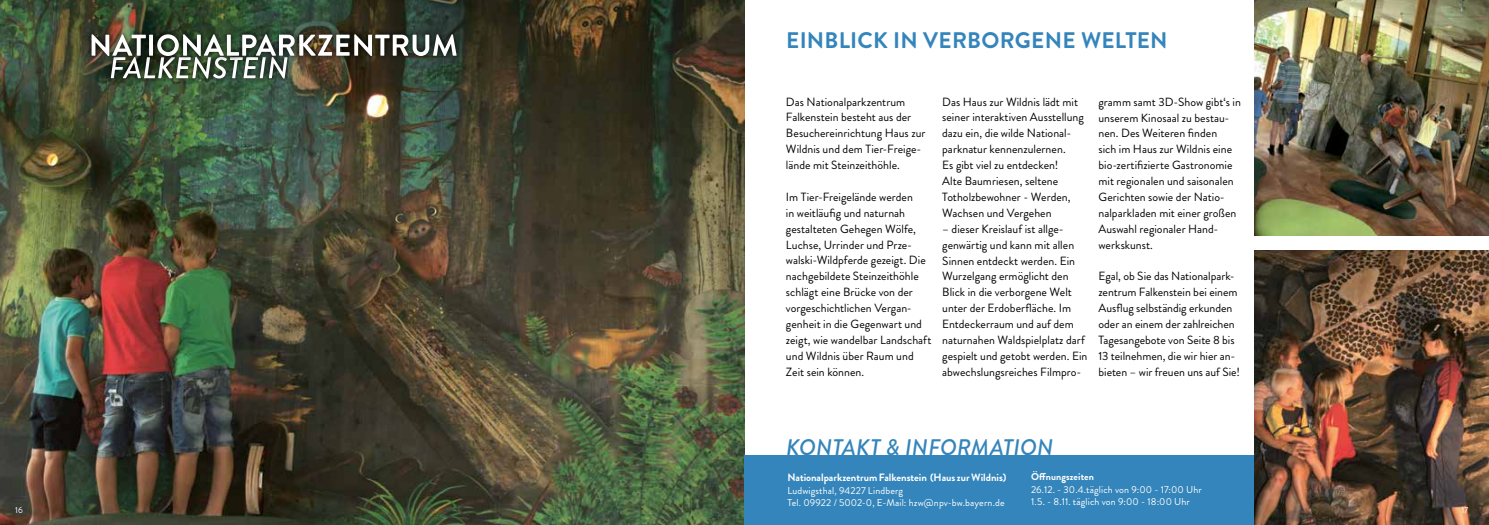
<style>
.page{position:relative;width:1489px;height:525px;background:#fff}
.page>*{position:absolute;margin:0;border:0;box-sizing:border-box;transform-origin:0 0}
.h1_blau{font:700 22.5px "Brandon Grotesque";letter-spacing:.01em;color:#3485bb}
.t1{font:italic 500 22.5px "Brandon Grotesque";letter-spacing:.01em;color:#3485bb}
.P_schwarz{font:11.88px/15.9px "Brandon Grotesque";color:#000}
.P_weiß{font:700 10.62px "Brandon Grotesque";letter-spacing:-.005em;color:#fff}
.P_weiß_dünn{font:10px "Brandon Grotesque";letter-spacing:.01em;color:#fff}
.P_weiß-2{font:700 10px "Brandon Grotesque";letter-spacing:.01em;color:#fff}
.t2{font:8.75px "Brandon Grotesque";color:#fff}
</style>
<div class="page">
<img style="left:0;top:0;width:744px;height:524px">
<svg style="left:105px;top:78px;width:188px;height:6px"></svg>
<svg style="left:85px;top:29px;width:377px;height:33px;background:#313b2a"></svg>
<img style="left:92px;top:34px;width:364px;height:44px">
<div style="left:744px;top:455px;width:744px;height:69px;background:#3485bb"></div>
<img style="left:1254px;top:0;width:234px;height:236px">
<img style="left:1254px;top:251px;width:234px;height:273px">
<p class="t2" style="left:15px;top:503px;width:9px">16</p>
<h1 class="h1_blau" style="left:786px;top:24px;width:383px">EINBLICK IN VERBORGENE WELTEN</h1>
<p class="P_schwarz" style="left:786px;top:94px;width:141px">Das Nationalparkzentrum<br>Falkenstein besteht aus der<br>Besuchereinrichtung Haus zur<br>Wildnis und dem Tier-Freige&shy;lände mit Steinzeithöhle.</p>
<p class="P_schwarz" style="left:786px;top:189px;width:147px">Im Tier-Freigelände werden<br>in weitläufig und naturnah gestalteten Gehegen Wölfe,<br>Luchse, Urrinder und Prze&shy;walski-Wildpferde gezeigt. Die nachgebildete Steinzeithöhle schlägt eine Brücke von der vorgeschichtlichen Vergan&shy;genheit in die Gegenwart und zeigt, wie wandelbar Landschaft und Wildnis über Raum und<br>Zeit sein können.</p>
<p class="P_schwarz" style="left:942px;top:94px;width:143px">Das Haus zur Wildnis lädt mit seiner interaktiven Ausstellung dazu ein, die wilde National&shy;parknatur kennenzulernen.<br>Es gibt viel zu entdecken!<br>Alte Baumriesen, seltene<br>Totholzbewohner - Werden,<br>Wachsen und Vergehen</p>
<p class="P_schwarz" style="left:942px;top:221px;width:147px">– dieser Kreislauf ist allge&shy;genwärtig und kann mit allen<br>Sinnen entdeckt werden. Ein<br>Wurzelgang ermöglicht den<br>Blick in die verborgene Welt unter der Erdoberfläche. Im<br>Entdeckerraum und auf dem naturnahen Waldspielplatz darf gespielt und getobt werden. Ein abwechslungsreiches Filmpro-</p>
<p class="P_schwarz" style="left:1098px;top:94px;width:144px">gramm samt 3D-Show gibt‘s in unserem Kinosaal zu bestau&shy;nen. Des Weiteren finden<br>sich im Haus zur Wildnis eine bio-zertifizierte Gastronomie mit regionalen und saisonalen<br>Gerichten sowie der Natio&shy;nalparkladen mit einer großen<br>Auswahl regionaler Hand&shy;werkskunst.</p>
<p class="P_schwarz" style="left:1098px;top:268px;width:143px">Egal, ob Sie das Nationalpark&shy;zentrum Falkenstein bei einem<br>Ausflug selbständig erkunden oder an einem der zahlreichen<br>Tagesangebote von Seite 8 bis<br>13 teilnehmen, die wir hier an&shy;bieten – wir freuen uns auf Sie!</p>
<h1 class="t1" style="left:786px;top:431px;width:269px">KONTAKT &amp; INFORMATION</h1>
<p class="P_weiß" style="left:787px;top:470px;width:220px">Nationalparkzentrum Falkenstein (Haus zur Wildnis)</p>
<p class="P_weiß_dünn" style="left:787px;top:483px;width:117px">Ludwigsthal, 94227 Lindberg</p>
<p class="P_weiß_dünn" style="left:787px;top:495px;width:219px">Tel. 09922 / 5002-0, E-Mail: hzw@npv-bw.bayern.de</p>
<p class="P_weiß-2" style="left:1030px;top:469px;width:64px">Öffnungszeiten</p>
<p class="P_weiß_dünn" style="left:1030px;top:482px;width:172px">26.12. - 30.4.täglich von 9:00 - 17:00 Uhr</p>
<p class="P_weiß_dünn" style="left:1030px;top:494px;width:160px">1.5. - 8.11. täglich von 9:00 - 18:00 Uhr</p>
<p class="t2" style="left:1461px;top:504px;width:8px">17</p>
</div>
